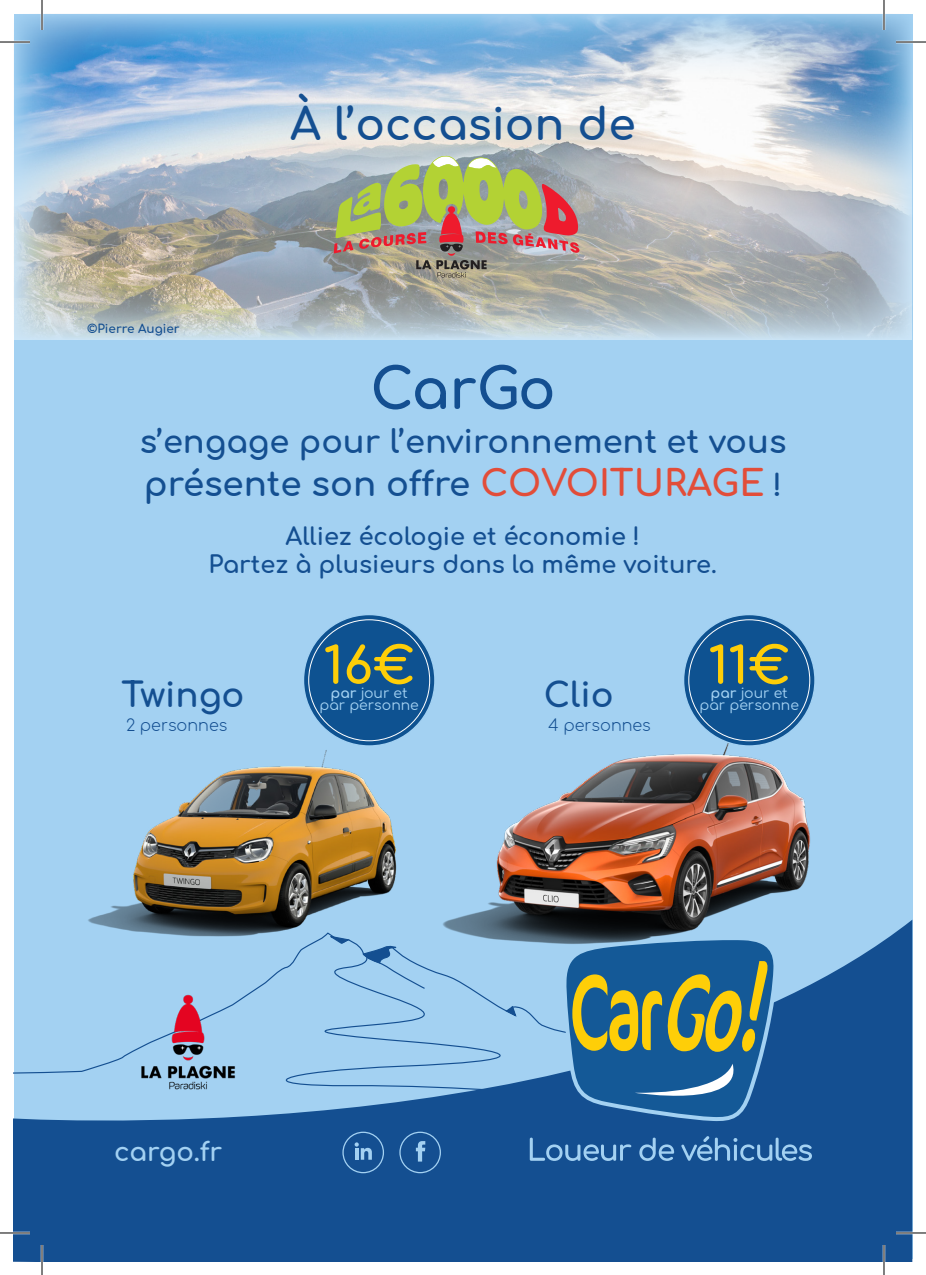
<style>
.page{position:relative;width:926px;height:1275px;background:#fff}
.page>*{position:absolute;margin:0;border:0;box-sizing:border-box;transform-origin:0 0}
.t1{font:56px "Comfortaa";letter-spacing:-.02em;color:#144f91}
.t2{font:50.6px "Comfortaa";color:#fece08}
.t3{font:44px "Comfortaa";color:#144f91}
.t4{font:34px "Comfortaa";color:#144f91}
.t5{font:32px "Comfortaa";color:#144f91}
.t6{font:26px "Comfortaa";color:#a3d1f2}
.t7{font:24px "Comfortaa";color:#144f91}
.t8{font:16px "Comfortaa";color:#144f91}
.t9{font:14px "Comfortaa";color:#a3d1f2}
.t10{font:12px "Comfortaa";color:#144f91}
.s1{font-size:36px;color:#e24d39}
.s2{font-size:30px}
</style>
<div class="page">
<div style="left:14px;top:14px;width:898px;height:1244px;background:#a3d1f2"></div>
<svg style="left:14px;top:920px;width:898px;height:341px;fill:#144f91"></svg>
<svg style="left:416px;top:1141px;width:9px;height:20px"></svg>
<div style="left:399px;top:1131px;width:42px;height:42px;border:1px solid #a3d1f2;border-radius:50%"></div>
<div style="left:342px;top:1131px;width:42px;height:42px;border:1px solid #a3d1f2;border-radius:50%"></div>
<svg style="left:355px;top:1142px;width:17px;height:17px"></svg>
<svg style="left:530px;top:1137px;width:101px;height:24px"></svg>
<svg style="left:639px;top:1137px;width:35px;height:24px"></svg>
<svg style="left:681px;top:1136px;width:131px;height:25px"></svg>
<svg style="left:362px;top:935px;width:416px;height:187px"></svg>
<img style="left:80px;top:750px;width:339px;height:189px">
<img style="left:433px;top:743px;width:391px;height:207px">
<div style="left:303px;top:614px;width:132px;height:132px;background:#0e5291;border-radius:50%"></div>
<div style="left:684px;top:614px;width:131px;height:132px;background:#0e5291;border-radius:50%"></div>
<img style="left:14px;top:14px;width:897px;height:326px">
<svg style="left:334px;top:156px;width:245px;height:122px;background:#aaa377"></svg>
<hr style="left:0;top:41px;width:30px;height:2px;background:#fff">
<hr style="left:896px;top:41px;width:30px;height:2px;background:#fff">
<hr style="left:0;top:1231px;width:30px;height:3px;background:#fff">
<hr style="left:896px;top:1231px;width:30px;height:3px;background:#fff">
<hr style="left:41px;top:0;width:2px;height:30px;background:#fff">
<hr style="left:41px;top:1245px;width:2px;height:30px;background:#fff">
<hr style="left:883px;top:0;width:2px;height:30px;background:#fff">
<hr style="left:883px;top:1245px;width:2px;height:30px;background:#fff">
<hr style="left:0;top:42px;width:30px;height:1px;background:#000">
<hr style="left:896px;top:42px;width:30px;height:1px;background:#000">
<hr style="left:0;top:1232px;width:30px;height:1px;background:#000">
<hr style="left:896px;top:1232px;width:30px;height:1px;background:#000">
<hr style="left:42px;top:0;width:1px;height:30px;background:#000">
<hr style="left:42px;top:1245px;width:1px;height:30px;background:#000">
<hr style="left:884px;top:0;width:1px;height:30px;background:#000">
<hr style="left:884px;top:1245px;width:1px;height:30px;background:#000">
<p class="t10" style="left:87px;top:317px;width:94px">©Pierre Augier</p>
<p class="t3" style="left:290px;top:84px;width:347px">À l’occasion de</p>
<p class="t1" style="left:370px;top:338px;width:187px">CarGo</p>
<p class="t5" style="left:140px;top:412px;width:648px">s’engage pour l’environnement et vous</p>
<p class="t4" style="left:144px;top:453px;width:640px">présente son offre <span class="s1">COVOITURAGE</span> <span class="s2">!</span></p>
<p class="t7" style="left:286px;top:514px;width:356px">Alliez écologie et économie !</p>
<p class="t7" style="left:209px;top:543px;width:510px">Partez à plusieurs dans la même voiture.</p>
<p class="t4" style="left:121px;top:664px;width:125px">Twingo</p>
<p class="t8" style="left:126px;top:711px;width:103px">2 personnes</p>
<p class="t2" style="left:323px;top:620px;width:93px">16€</p>
<p class="t9" style="left:330px;top:680px;width:79px">par jour et</p>
<p class="t9" style="left:319px;top:692px;width:101px">par personne</p>
<p class="t4" style="left:544px;top:664px;width:71px">Clio</p>
<p class="t8" style="left:548px;top:711px;width:104px">4 personnes</p>
<p class="t2" style="left:708px;top:620px;width:83px">11€</p>
<p class="t9" style="left:711px;top:680px;width:79px">par jour et</p>
<p class="t9" style="left:700px;top:692px;width:101px">par personne</p>
<p class="t6" style="left:114px;top:1128px;width:110px">cargo.fr</p>
</div>
